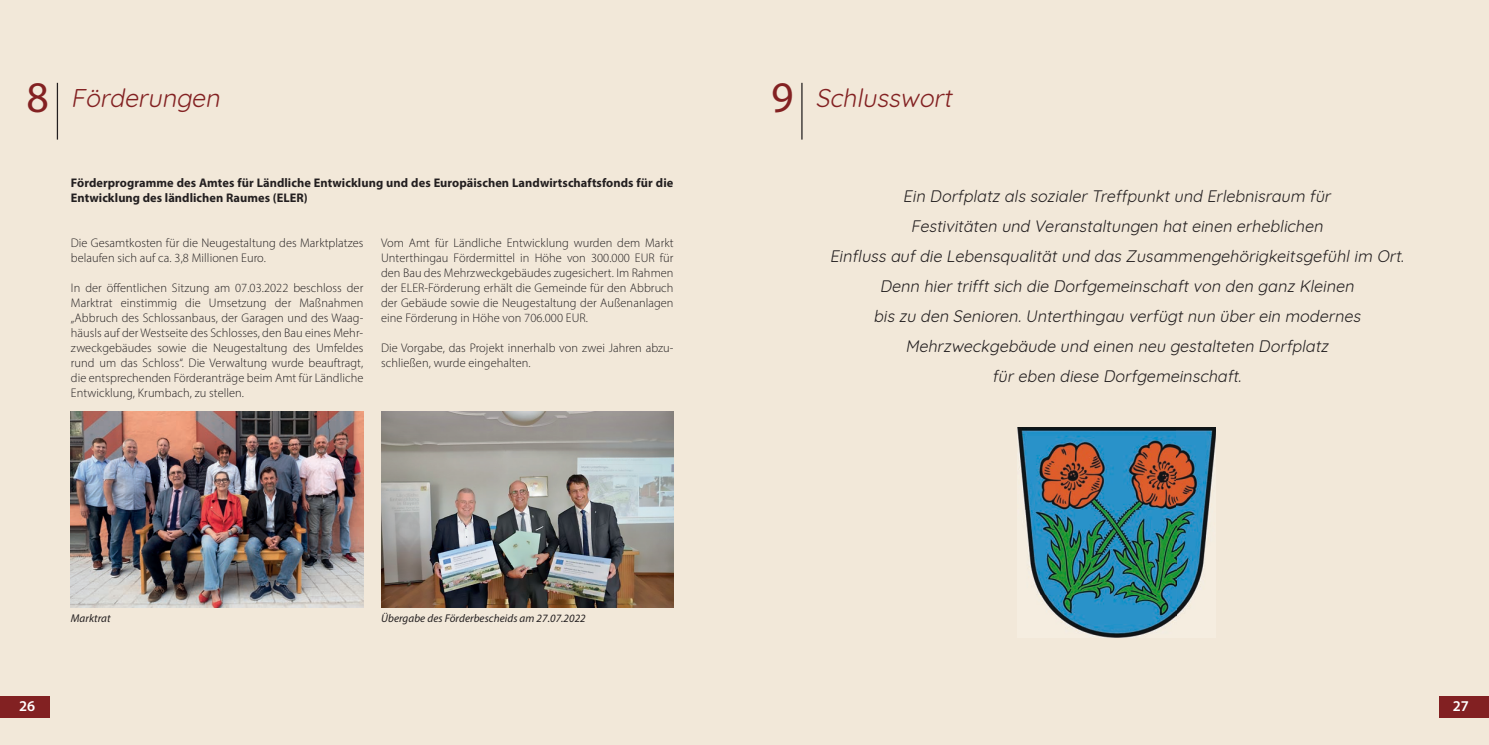
<style>
.page{position:relative;width:1489px;height:745px;background:#fff}
.page>*{position:absolute;margin:0;border:0;box-sizing:border-box;transform-origin:0 0}
.t1{font:43.75px "Myriad Pro";color:#832122}
.t2{font:italic 25px "Quicksand";color:#832122}
.t3{font:italic 16.25px/30px "Quicksand";color:#231f20;text-align:center}
.t4{font:600 15px "Myriad Pro";color:#fff}
.t5{font:300 12.5px/15px "Myriad Pro";letter-spacing:.005em;color:#231f20}
.t6{font:700 12.5px/15px "Myriad Pro";letter-spacing:.005em;color:#231f20}
.t7{font:italic 11.25px "Myriad Pro";letter-spacing:.005em;color:#231f20}
</style>
<div class="page">
<div style="left:0;top:0;width:1488px;height:744px;background:#f2e8d9"></div>
<div style="left:0;top:696px;width:50px;height:21px;background:#822122"></div>
<div style="left:1439px;top:696px;width:49px;height:21px;background:#822022"></div>
<hr style="left:801px;top:83px;width:1px;height:56px;background:#231f20">
<img style="left:1017px;top:427px;width:198px;height:209px">
<img style="left:71px;top:411px;width:292px;height:195px">
<img style="left:381px;top:411px;width:292px;height:195px">
<hr style="left:57px;top:83px;width:1px;height:56px;background:#231f20">
<h1 class="t1" style="left:27px;top:80px;width:24px">8</h1>
<h2 class="t2" style="left:71px;top:78px;width:156px">Förderungen</h2>
<h1 class="t1" style="left:771px;top:80px;width:24px">9</h1>
<h2 class="t2" style="left:815px;top:78px;width:144px">Schlusswort</h2>
<p class="t6" style="left:71px;top:176px;width:604px">Förderprogramme des Amtes für Ländliche Entwicklung und des Europäischen Landwirtschaftsfonds für die<br>Entwicklung des ländlichen Raumes (ELER)</p>
<p class="t5" style="left:381px;top:236px;width:294px;text-align:justify">Vom Amt für Ländliche Entwicklung wurden dem Markt Unterthingau Fördermittel in Höhe von 300.000 EUR für den Bau des Mehrzweckgebäudes zugesichert. Im Rahmen der ELER-Förderung erhält die Gemeinde für den Abbruch der Gebäude sowie die Neugestaltung der Außenanlagen eine Förderung in Höhe von 706.000 EUR.</p>
<p class="t5" style="left:381px;top:341px;width:294px">Die Vorgabe, das Projekt innerhalb von zwei Jahren abzu&shy;schließen, wurde eingehalten.</p>
<p class="t5" style="left:71px;top:236px;width:294px">Die Gesamtkosten für die Neugestaltung des Marktplatzes belaufen sich auf ca. 3,8 Millionen Euro.</p>
<p class="t5" style="left:71px;top:281px;width:294px;text-align:justify">In der öffentlichen Sitzung am 07.03.2022 beschloss der Marktrat einstimmig die Umsetzung der Maßnahmen „Abbruch des Schlossanbaus, der Garagen und des Waag&shy;häusls auf der Westseite des Schlosses, den Bau eines Mehr&shy;zweckgebäudes sowie die Neugestaltung des Umfeldes rund um das Schloss“. Die Verwaltung wurde beauftragt, die entsprechenden Förderanträge beim Amt für Ländliche Entwicklung, Krumbach, zu stellen.</p>
<p class="t3" style="left:829px;top:179px;width:579px">Ein Dorfplatz als sozialerTreffpunktund Erlebnisraum für<br>Festivitäten und Veranstaltungen hateinen erheblichen<br>Einfluss aufdie Lebensqualitätund das Zusammengehörigkeitsgefühlim Ort.<br>Denn hiertrifftsich die Dorfgemeinschaftvon den ganz Kleinen<br>bis zu den Senioren.Unterthingau verfügtnun überein modernes Mehrzweckgebäude und einen neu gestalteten Dorfplatz<br>füreben diese Dorfgemeinschaft.</p>
<p class="t7" style="left:71px;top:613px;width:41px">Marktrat</p>
<p class="t7" style="left:381px;top:613px;width:206px">Übergabe des Förderbescheids am 27.07.2022</p>
<p class="t4" style="left:19px;top:700px;width:18px">26</p>
<p class="t4" style="left:1452px;top:700px;width:18px">27</p>
</div>
